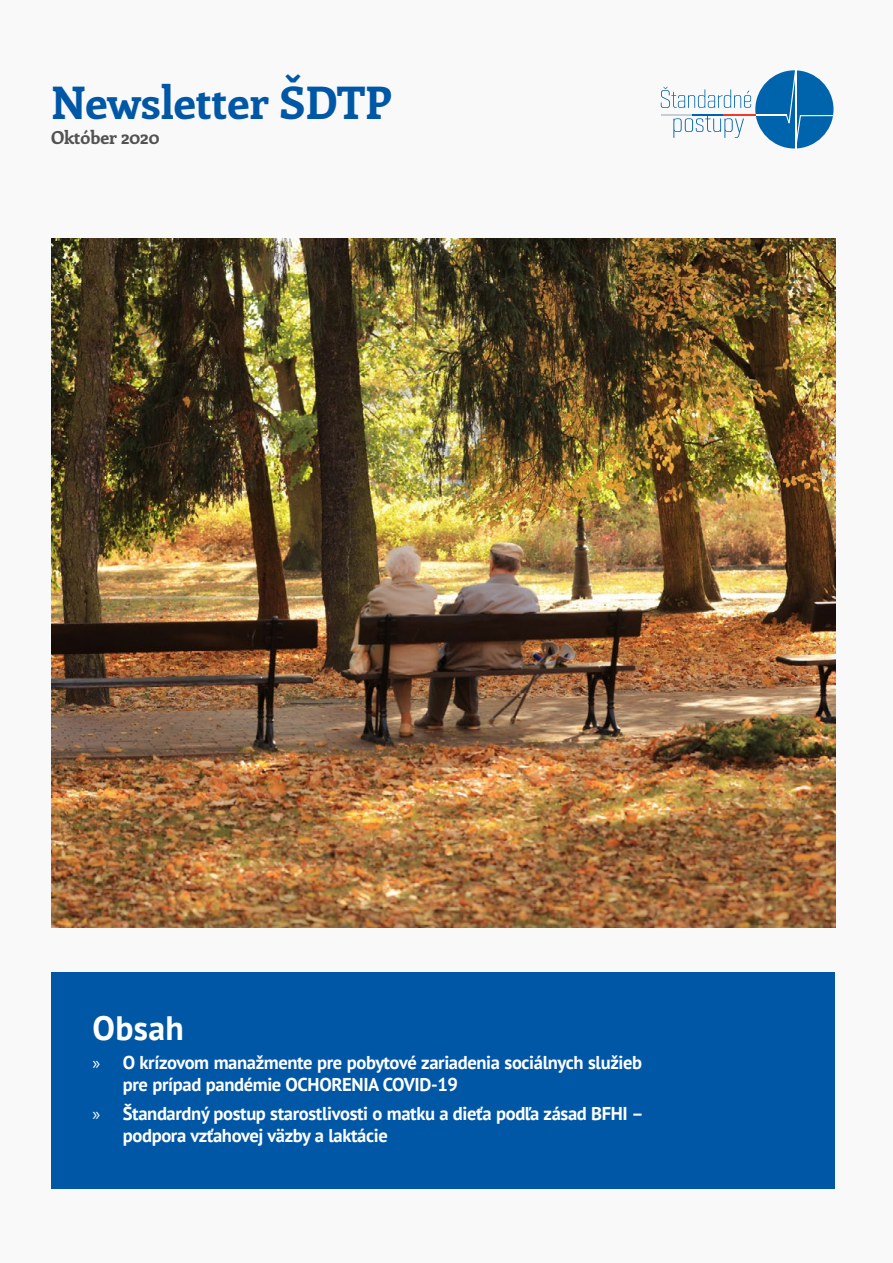
<style>
.page{position:relative;width:893px;height:1263px;background:#f9f9f9}
.page>*{position:absolute;margin:0;border:0;box-sizing:border-box;transform-origin:0 0}
.t1{font:700 45px "Enriqueta";color:#0057a6}
.t2{font:700 33.75px "PT Sans";letter-spacing:.01em;color:#fff}
.t3{font:700 18.6px/21.9px "PT Sans";letter-spacing:-.02em;color:#fff}
.t4{font:700 18px "Enriqueta";color:#525252}
.s1{font-family:"Myriad Pro";font-weight:400}
</style>
<div class="page">
<div style="left:755px;top:70px;width:78px;height:79px;background:#0064ad;border-radius:39px"></div>
<img style="left:788px;top:70px;width:7px;height:53px">
<svg style="left:786px;top:114px;width:4px;height:9px"></svg>
<img style="left:795px;top:70px;width:1px;height:45px">
<img style="left:795px;top:115px;width:6px;height:34px">
<img style="left:800px;top:115px;width:33px;height:1px">
<img style="left:661px;top:114px;width:126px;height:1px">
<img style="left:661px;top:87px;width:90px;height:21px">
<div style="left:51px;top:972px;width:783px;height:216px;background:#0057a6"></div>
<img style="left:51px;top:238px;width:784px;height:689px">
<h1 class="t1" style="left:51px;top:72px;width:342px">Newsletter ŠDTP</h1>
<p class="t4" style="left:51px;top:125px;width:110px">Október 2020</p>
<h2 class="t2" style="left:92px;top:1006px;width:93px">Obsah</h2>
<p class="t3" style="left:123px;top:1051px;width:521px;text-indent:-30px"><span class="s1">»</span> O krízovom manažmente pre pobytové zariadenia sociálnych služieb pre prípad pandémie OCHORENIA COVID-19</p>
<p class="t3" style="left:123px;top:1102px;width:522px;text-indent:-30px"><span class="s1">»</span> Štandardný postup starostlivosti o matku a dieťa podľa zásad BFHI – podpora vzťahovej väzby a laktácie</p>
</div>
